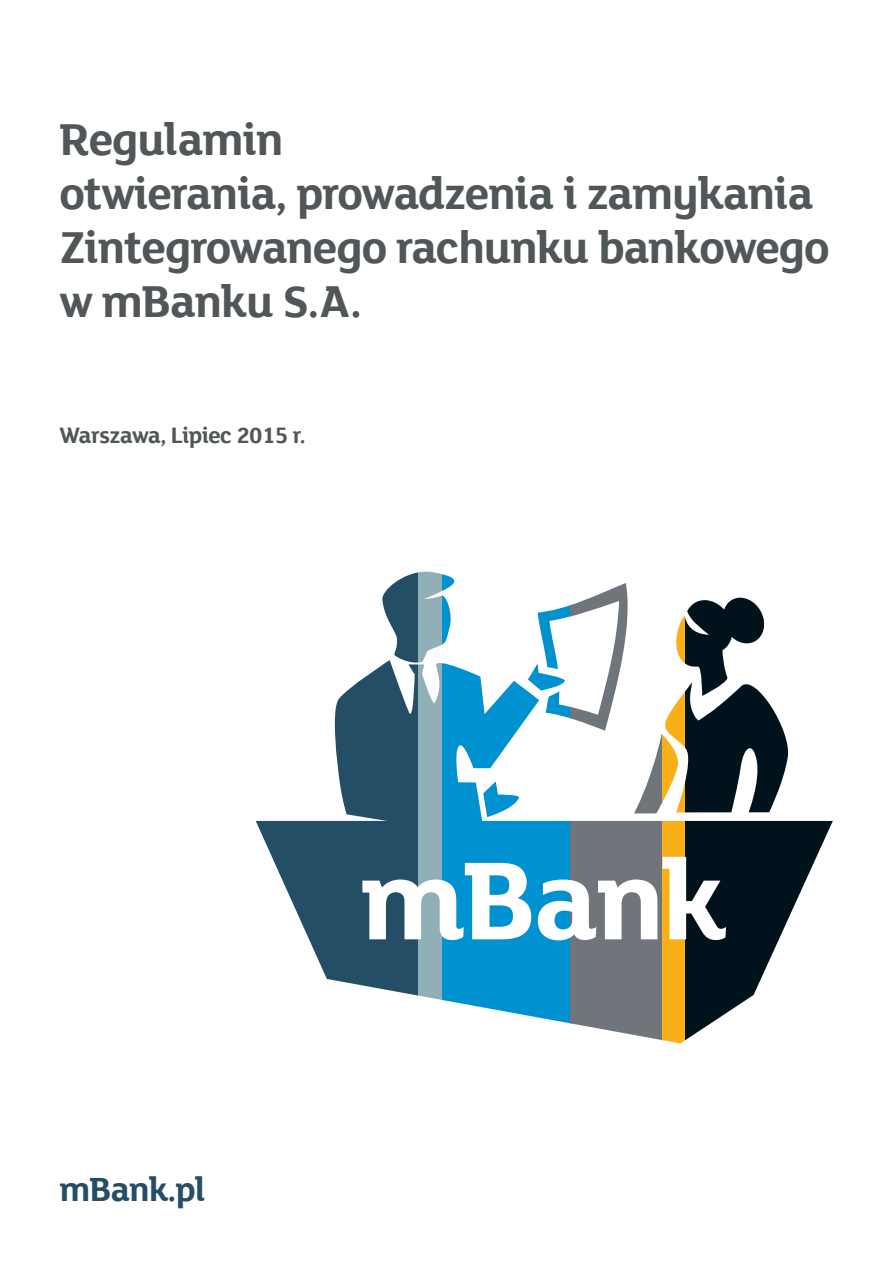
<style>
.page{position:relative;width:893px;height:1263px;background:#fff}
.page>*{position:absolute;margin:0;border:0;box-sizing:border-box;transform-origin:0 0}
.t1{font:700 48px "FS Lola";letter-spacing:-.025em;color:#515659}
.t2{font:700 36px "FS Lola";letter-spacing:-.025em;color:#244e65}
.t3{font:700 24px "FS Lola";letter-spacing:-.025em;color:#515659}
</style>
<div class="page">
<svg style="left:256px;top:572px;width:162px;height:424px"></svg>
<svg style="left:442px;top:574px;width:128px;height:450px;fill:#0091d0"></svg>
<svg style="left:570px;top:583px;width:93px;height:458px"></svg>
<svg style="left:685px;top:597px;width:148px;height:444px"></svg>
<svg style="left:663px;top:615px;width:22px;height:428px;fill:#faaf18"></svg>
<svg style="left:418px;top:572px;width:24px;height:428px;background:#9cb7bd"></svg>
<svg style="left:362px;top:857px;width:364px;height:83px"></svg>
<p class="t1" style="left:60px;top:106px;width:225px">Regulamin</p>
<p class="t1" style="left:60px;top:160px;width:755px">otwierania, prowadzenia i zamykania</p>
<p class="t1" style="left:60px;top:214px;width:772px">Zintegrowanego rachunku bankowego</p>
<p class="t1" style="left:60px;top:268px;width:304px">w mBanku S.A.</p>
<p class="t3" style="left:60px;top:419px;width:248px">Warszawa, Lipiec 2015 r.</p>
<p class="t2" style="left:60px;top:1165px;width:148px">mBank.pl</p>
</div>
